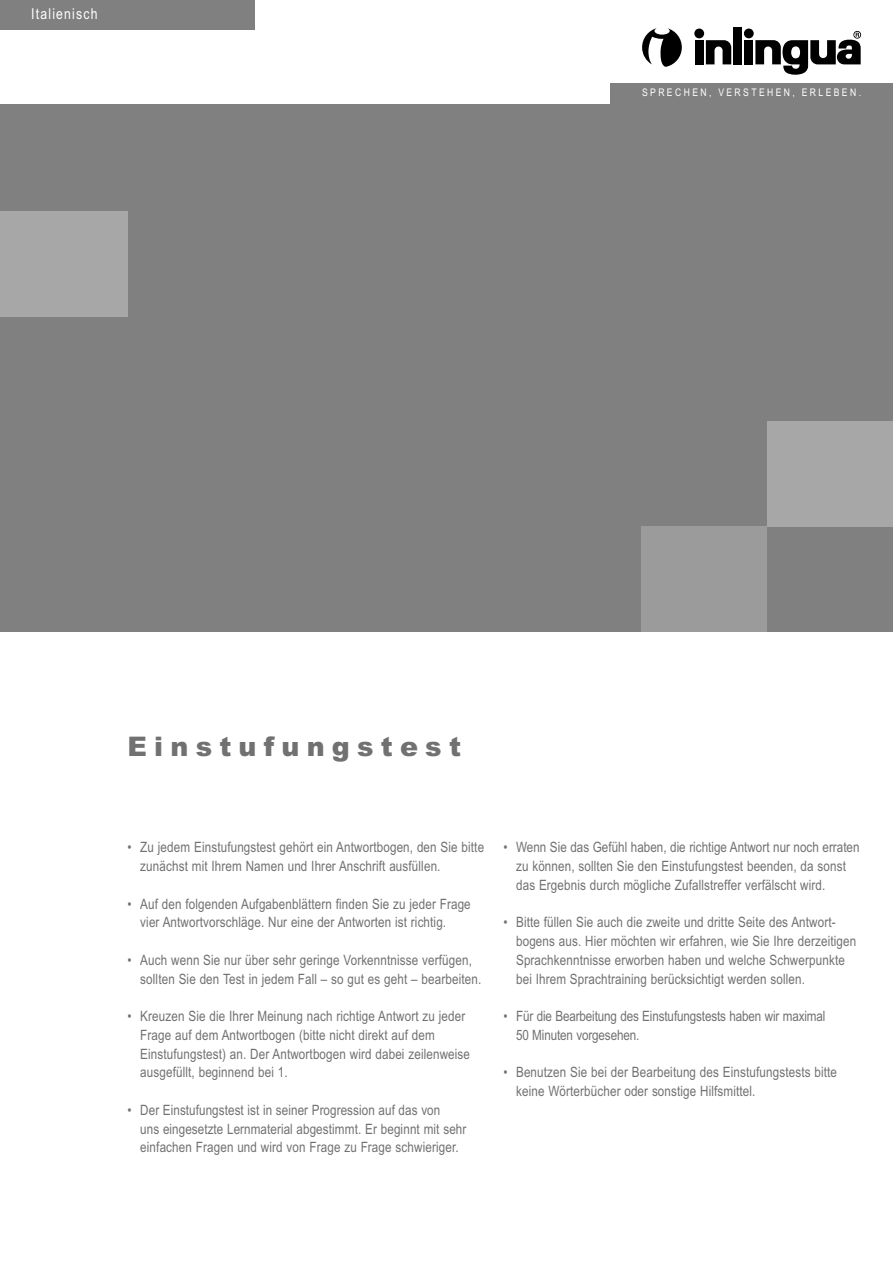
<style>
.page{position:relative;width:893px;height:1263px;background:#fff}
.page>*{position:absolute;margin:0;border:0;box-sizing:border-box;transform-origin:0 0}
.t1{font:900 27px "Arial";letter-spacing:.265em;color:#717171}
.t2{font:15px "Arial Narrow";letter-spacing:.08em;color:#fff}
.t3{font:14.25px/18.8px "Arial Narrow";letter-spacing:.01em;color:#717171}
.t4{font:14.25px/18.8px "Arial Narrow";letter-spacing:-.01em;color:#717171}
.t5{font:10.5px "Arial Narrow";letter-spacing:.23em;color:#fff}
</style>
<div class="page">
<div style="left:0;top:104px;width:893px;height:527px;background:#808080"></div>
<div style="left:0;top:212px;width:128px;height:105px;background:#a7a7a7"></div>
<div style="left:767px;top:421px;width:126px;height:105px;background:#a7a7a7"></div>
<svg style="left:642px;top:28px;width:40px;height:39px"></svg>
<div style="left:694px;top:29px;width:10px;height:9px;background:#000;border-radius:50%"></div>
<div style="left:695px;top:40px;width:9px;height:24px;background:#000"></div>
<div style="left:733px;top:27px;width:9px;height:37px;background:#000"></div>
<svg style="left:706px;top:40px;width:25px;height:24px"></svg>
<div style="left:744px;top:29px;width:10px;height:9px;background:#000;border-radius:50%"></div>
<div style="left:744px;top:40px;width:9px;height:24px;background:#000"></div>
<svg style="left:755px;top:31px;width:106px;height:44px"></svg>
<div style="left:610px;top:83px;width:283px;height:23px;background:#808080"></div>
<div style="left:0;top:0;width:255px;height:30px;background:#808080"></div>
<div style="left:642px;top:526px;width:125px;height:105px;background:#9b9b9b"></div>
<p class="t2" style="left:31px;top:5px;width:68px">Italienisch</p>
<p class="t5" style="left:642px;top:86px;width:221px">SPRECHEN, VERSTEHEN, ERLEBEN.</p>
<h1 class="t1" style="left:128px;top:731px;width:335px">Einstufungstest</h1>
<p class="t3" style="left:140px;top:838px;width:345px;text-indent:-13px">• Zu jedem Einstufungstest gehört ein Antwortbogen, den Sie bitte zunächst mit Ihrem Namen und Ihrer Anschrift ausfüllen.</p>
<p class="t3" style="left:140px;top:894px;width:332px;text-indent:-13px">• Auf den folgenden Aufgabenblättern finden Sie zu jeder Frage vier Antwortvorschläge. Nur eine der Antworten ist richtig.</p>
<p class="t3" style="left:140px;top:950px;width:342px;text-indent:-13px">• Auch wenn Sie nur über sehr geringe Vorkenntnisse verfügen, sollten Sie den Test in jedem Fall – so gut es geht – bearbeiten.</p>
<p class="t3" style="left:140px;top:1007px;width:331px;text-indent:-13px">• Kreuzen Sie die Ihrer Meinung nach richtige Antwort zu jeder Frage auf dem Antwortbo gen (bitte nicht direkt auf dem Einstufungstest) an. Der Antwortbogen wird dabei zeilenweise ausgefüllt, beginnend bei 1.</p>
<p class="t3" style="left:140px;top:1101px;width:328px;text-indent:-13px">• Der Einstufungstest ist in seiner Progression auf das von<br>uns eingesetzte Lernmaterial abge stimmt. Er beginnt mit sehr einfachen Fragen und wird von Frage zu Frage schwieriger.</p>
<p class="t3" style="left:516px;top:838px;width:345px;text-indent:-13px">• Wenn Sie das Gefühl haben, die richtige Antwort nur noch erraten zu können, sollten Sie den Einstufungs test beenden, da sonst das Ergebnis durch mögliche Zufallstreffer verfälscht wird.</p>
<p class="t3" style="left:516px;top:913px;width:342px;text-indent:-13px">• Bitte füllen Sie auch die zweite und dritte Seite des Antwort - bogens aus. Hier möchten wir erfahren, wie Sie Ihre derzeitigen Sprach kenntnisse erworben haben und welche Schwerpunkte bei Ihrem Sprach training berücksichtigt werden sollen.</p>
<p class="t4" style="left:516px;top:1007px;width:311px;text-indent:-13px">• Für die Bearbeitung des Einstufungstests haben wir maximal<br>50 Minuten vorgesehen.</p>
<p class="t3" style="left:516px;top:1063px;width:322px;text-indent:-13px">• Benutzen Sie bei der Bearbeitung des Einstufungstests bitte keine Wörterbücher oder sonstige Hilfsmittel.</p>
</div>
